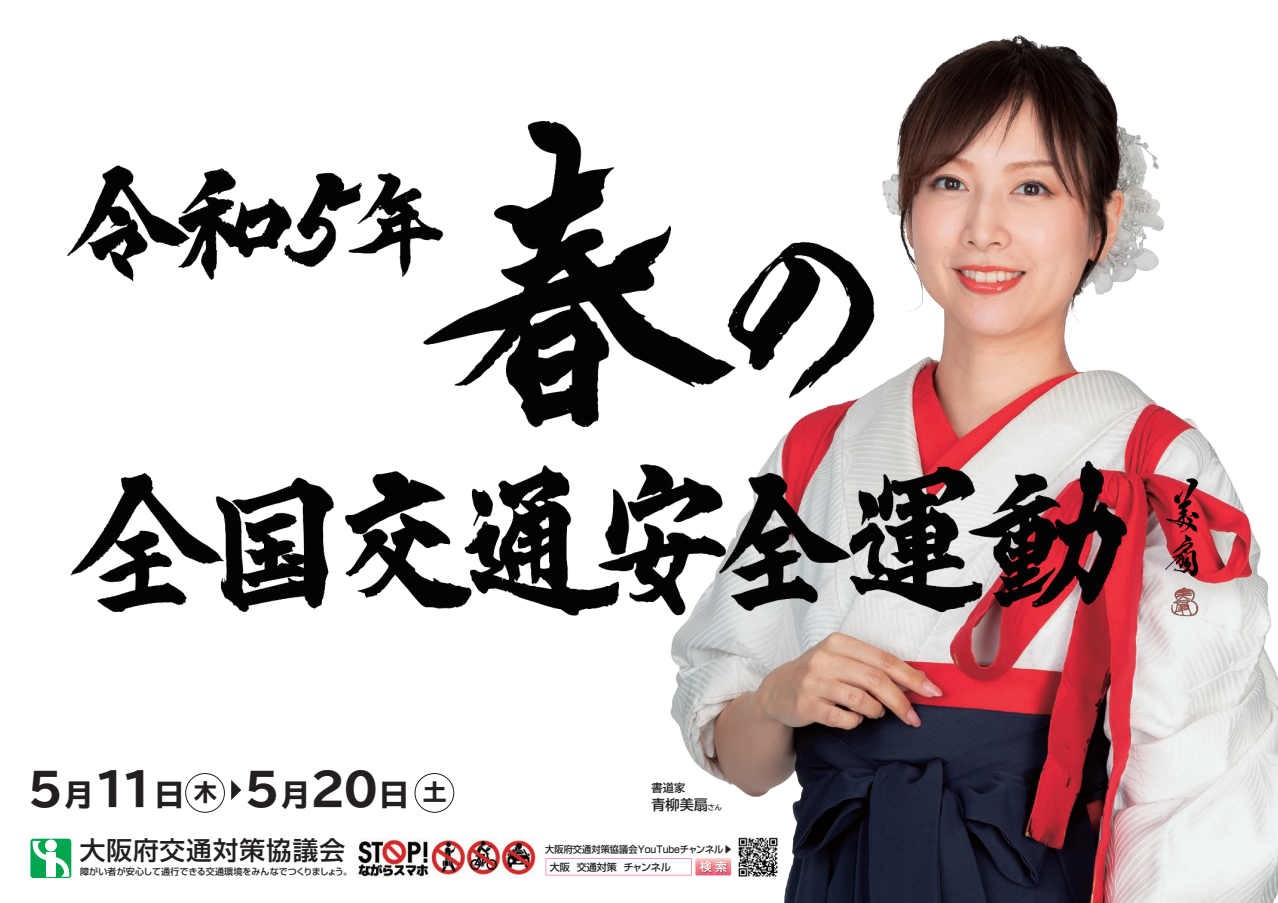
<style>
.page{position:relative;width:1278px;height:903px;background:#fff}
.page>*{position:absolute;margin:0;border:0;box-sizing:border-box;transform-origin:0 0}
.t1{font:700 expanded 44.89px "TBUD Go Std";color:#231f20}
.t2{font:700 expanded 29.93px "TBUD Go Std";color:#231f20}
.t3{font:500 25.64px "Shin Go Pro";letter-spacing:.04em;color:#231f20}
.t4{font:700 14.09px "TBUD Go Std";color:#231f20}
.t5{font:500 11.46px "Shin Go Pro";color:#fff}
.t6{font:700 11.29px "TBUD Go Std";color:#231f20}
.t7{font:500 10.06px "Shin Go Pro";color:#231f20}
.t8{font:500 9.62px "Shin Go Pro";color:#231f20;scale:.96 1}
.t9{font:500 9.01px "Shin Go Pro";color:#231f20}
.s1{font-size:23.28px}
.s2{font-size:29.93px}
.s3{font-size:44.89px}
.s4{font-size:7.09px}
</style>
<div class="page">
<img style="left:629px;top:35px;width:648px;height:868px">
<img style="left:358px;top:838px;width:178px;height:40px">
<div style="left:30px;top:839px;width:41px;height:39px;background:#00a54f;border-radius:3px"></div>
<svg style="left:45px;top:839px;width:12px;height:12px"></svg>
<svg style="left:32px;top:841px;width:38px;height:36px"></svg>
<img style="left:67px;top:43px;width:1154px;height:663px">
<svg style="left:545px;top:858px;width:186px;height:17px"></svg>
<img style="left:699px;top:860px;width:29px;height:15px">
<img style="left:734px;top:834px;width:47px;height:47px">
<div style="left:185px;top:773px;width:40px;height:40px;border:1px solid #231f20;border-radius:50%"></div>
<div style="left:414px;top:773px;width:40px;height:40px;border:1px solid #231f20;border-radius:50%"></div>
<svg style="left:231px;top:780px;width:10px;height:20px"></svg>
<h1 class="t1" style="left:194px;top:764px;width:254px"><span class="s1">木</span> 5<span class="s2">月</span>20<span class="s2">日</span> <span class="s1">土</span></h1>
<h2 class="t2" style="left:28px;top:778px;width:218px"><span class="s3">5</span>月<span class="s3">11</span>日　　</h2>
<h3 class="t3" style="left:80px;top:829px;width:267px">大阪府交通対策協議会</h3>
<p class="t9" style="left:80px;top:864px;width:273px">障がい者が安心して通行できる交通環境をみんなでつくりましょう。</p>
<p class="t6" style="left:651px;top:779px;width:35px">書道家</p>
<h3 class="t4" style="left:651px;top:793px;width:72px">青柳美扇<span class="s4">さん</span></h3>
<p class="t8" style="left:545px;top:842px;width:197px">大阪府交通対策協議会YouTubeチャンネル▶</p>
<p class="t7" style="left:550px;top:859px;width:122px">大阪 交通対策 チャンネル</p>
<p class="t5" style="left:700px;top:857px;width:28px">検 索</p>
</div>
